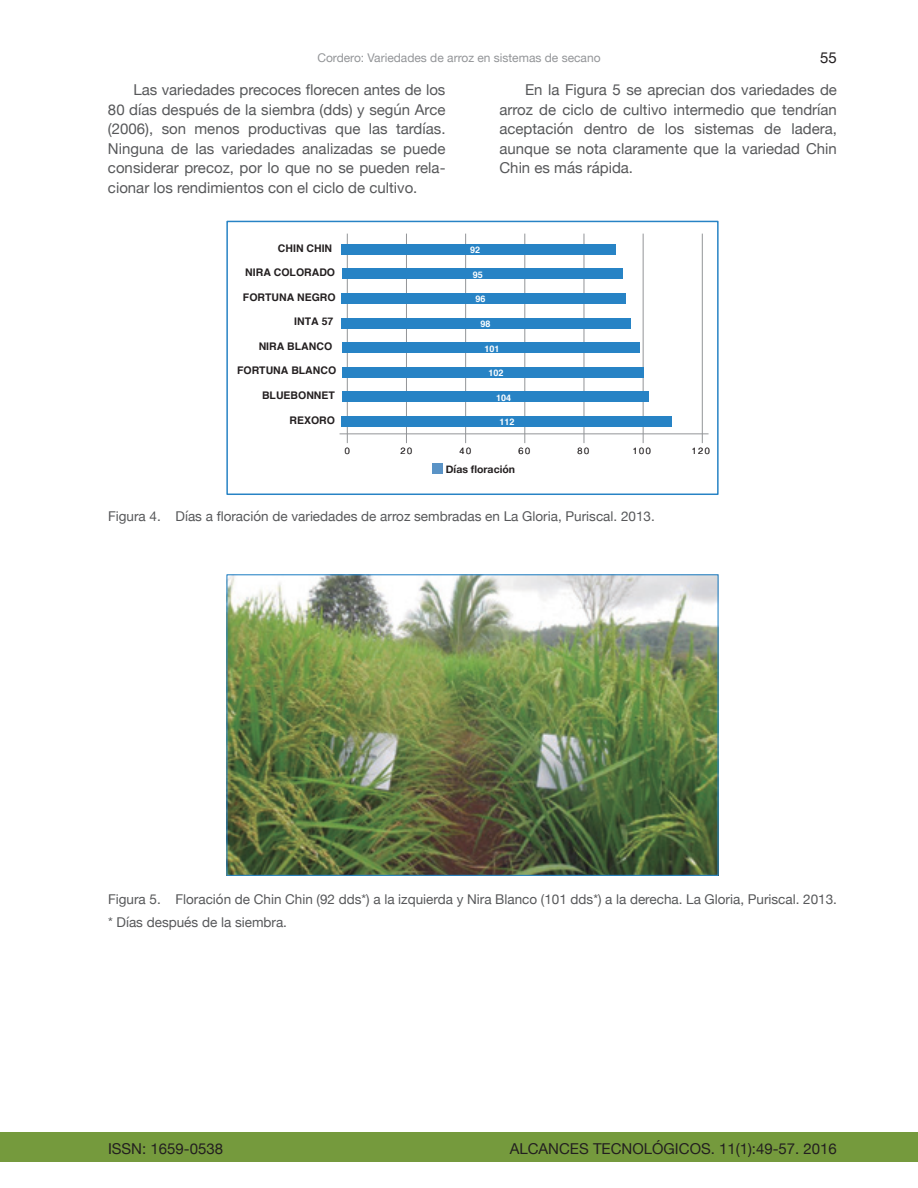
<style>
.page{position:relative;width:918px;height:1188px;background:#fff}
.page>*{position:absolute;margin:0;border:0;box-sizing:border-box;transform-origin:0 0}
.t1{font:15px/19.5px "Helvetica Neue";color:#57585a;text-align:justify}
.t2{font:15px "Helvetica Neue";color:#231f20}
.t3{font:13.5px/23px "Helvetica Neue";color:#57585a}
.t4{font:12px "Helvetica Neue";color:#939598}
.t5{font:700 10.5px "Helvetica";color:#231f20}
.t6{font:700 10.5px "Helvetica Neue";color:#231f20}
.t7{font:700 9px "Helvetica";color:#fff}
.t8{font:300 9px "Helvetica";letter-spacing:.185em;color:#231f20}
</style>
<div class="page">
<div style="left:0;top:1132px;width:918px;height:30px;background:#759a3d"></div>
<div style="left:432px;top:464px;width:10px;height:10px;background:#5a93c6"></div>
<hr style="left:347px;top:234px;width:1px;height:209px;background:#939598">
<hr style="left:340px;top:433px;width:369px;height:1px;background:#939598">
<hr style="left:406px;top:234px;width:1px;height:209px;background:#939598">
<hr style="left:465px;top:234px;width:1px;height:209px;background:#939598">
<hr style="left:524px;top:234px;width:1px;height:209px;background:#939598">
<hr style="left:584px;top:234px;width:1px;height:209px;background:#939598">
<hr style="left:643px;top:234px;width:1px;height:209px;background:#939598">
<hr style="left:702px;top:234px;width:1px;height:209px;background:#939598">
<div style="left:342px;top:244px;width:274px;height:10px;background:#2783c5"></div>
<div style="left:342px;top:269px;width:280px;height:10px;background:#2783c5"></div>
<div style="left:342px;top:293px;width:284px;height:10px;background:#2783c5"></div>
<div style="left:342px;top:318px;width:289px;height:10px;background:#2783c5"></div>
<div style="left:342px;top:343px;width:298px;height:10px;background:#2783c5"></div>
<div style="left:342px;top:367px;width:301px;height:10px;background:#2783c5"></div>
<div style="left:342px;top:392px;width:307px;height:10px;background:#2783c5"></div>
<div style="left:342px;top:417px;width:330px;height:10px;background:#2783c5"></div>
<div style="left:226px;top:221px;width:493px;height:274px;border:2px solid #2783c5"></div>
<img style="left:228px;top:576px;width:489px;height:298px">
<div style="left:226px;top:574px;width:493px;height:302px;border:1px solid #2783c5"></div>
<p class="t4" style="left:317px;top:49px;width:285px">Cordero: Variedades de arroz en sistemas de secano</p>
<p class="t2" style="left:820px;top:47px;width:18px">55</p>
<p class="t1" style="left:108px;top:81px;width:339px;text-indent:26px">Las variedades precoces florecen antes de los 80 días después de la siembra (dds) y según Arce (2006), son menos productivas que las tardías.<br>Ninguna de las variedades analizadas se puede considerar precoz, por lo que no se pueden rela&shy;cionar los rendimientos con el ciclo de cultivo.</p>
<p class="t1" style="left:499px;top:81px;width:339px;text-indent:26px">En la Figura 5 se aprecian dos variedades de arroz de ciclo de cultivo intermedio que tendrían aceptación dentro de los sistemas de ladera, aunque se nota claramente que la variedad Chin Chin es más rápida.</p>
<p class="t5" style="left:278px;top:240px;width:56px">CHIN CHIN</p>
<p class="t7" style="left:470px;top:243px;width:12px">92</p>
<p class="t5" style="left:245px;top:264px;width:91px">NIRA COLORADO</p>
<p class="t7" style="left:473px;top:267px;width:12px">95</p>
<p class="t5" style="left:243px;top:289px;width:94px">FORTUNA NEGRO</p>
<p class="t7" style="left:476px;top:292px;width:12px">96</p>
<p class="t5" style="left:294px;top:313px;width:41px">INTA 57</p>
<p class="t7" style="left:481px;top:317px;width:12px">98</p>
<p class="t5" style="left:259px;top:338px;width:75px">NIRA BLANCO</p>
<p class="t7" style="left:484px;top:341px;width:17px">101</p>
<p class="t5" style="left:237px;top:362px;width:101px">FORTUNA BLANCO</p>
<p class="t7" style="left:489px;top:366px;width:17px">102</p>
<p class="t5" style="left:262px;top:387px;width:74px">BLUEBONNET</p>
<p class="t7" style="left:496px;top:390px;width:17px">104</p>
<p class="t5" style="left:289px;top:411px;width:47px">REXORO</p>
<p class="t7" style="left:499px;top:415px;width:17px">112</p>
<p class="t8" style="left:345px;top:443px;width:7px">0</p>
<p class="t8" style="left:401px;top:443px;width:13px">20</p>
<p class="t8" style="left:460px;top:443px;width:13px">40</p>
<p class="t8" style="left:518px;top:443px;width:13px">60</p>
<p class="t8" style="left:577px;top:443px;width:13px">80</p>
<p class="t8" style="left:633px;top:443px;width:20px">100</p>
<p class="t8" style="left:691px;top:443px;width:20px">120</p>
<p class="t6" style="left:446px;top:461px;width:71px">Días floración</p>
<p class="t3" style="left:108px;top:505px;width:548px">Figura 4. Días a floración de variedades de arroz sembradas en La Gloria, Puriscal. 2013.</p>
<p class="t3" style="left:108px;top:889px;width:730px">Figura 5. Floración de Chin Chin (92 dds*) a la izquierda y Nira Blanco (101 dds*) a la derecha. La Gloria, Puriscal. 2013. * Días después de la siembra.</p>
<p class="t2" style="left:108px;top:1137px;width:117px">ISSN: 1659-0538</p>
<p class="t2" style="left:510px;top:1137px;width:329px">ALCANCES TECNOLÓGICOS. 11(1):49-57. 2016</p>
</div>
